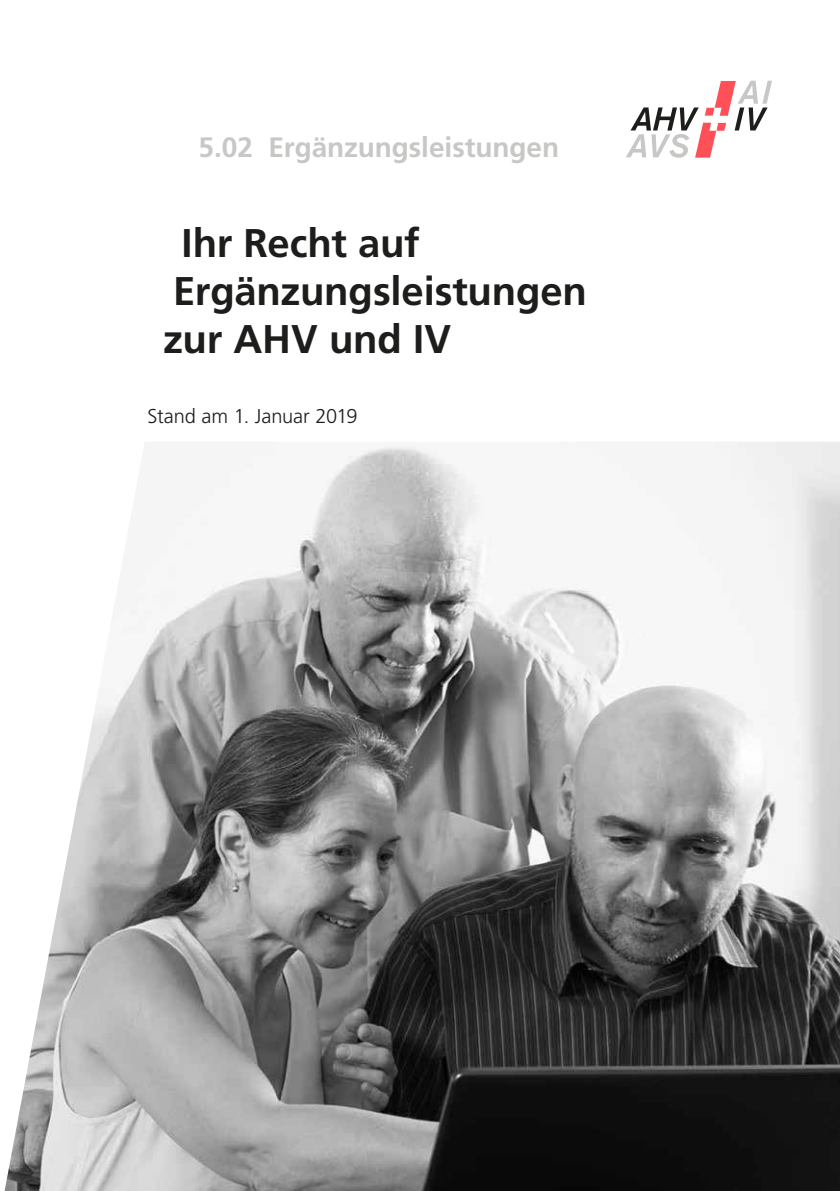
<style>
.page{position:relative;width:840px;height:1191px;background:#fff}
.page>*{position:absolute;margin:0;border:0;box-sizing:border-box;transform-origin:0 0}
.MB_Titel{font:700 40px "Frutiger LT Std";letter-spacing:-.005em;color:#1d1d1b}
.MB_Gruppe_Titelseite{font:700 28px "Frutiger LT Std";letter-spacing:-.005em;color:#c7c7c6}
.Grundtext{font:300 20px "Frutiger LT Std";letter-spacing:-.005em;color:#1d1d1b}
</style>
<div class="page">
<svg style="left:626px;top:81px;width:145px;height:77px"></svg>
<img style="left:4px;top:442px;width:835px;height:749px">
<p class="MB_Gruppe_Titelseite" style="left:198px;top:131px;width:362px">5.02 Ergänzungsleistungen</p>
<p class="MB_Titel" style="left:181px;top:219px;width:239px">Ihr Recht auf</p>
<p class="MB_Titel" style="left:173px;top:267px;width:415px">Ergänzungsleistungen</p>
<p class="MB_Titel" style="left:163px;top:315px;width:289px">zur AHV und IV</p>
<p class="Grundtext" style="left:147px;top:405px;width:211px">Stand am 1. Januar 2019</p>
</div>
